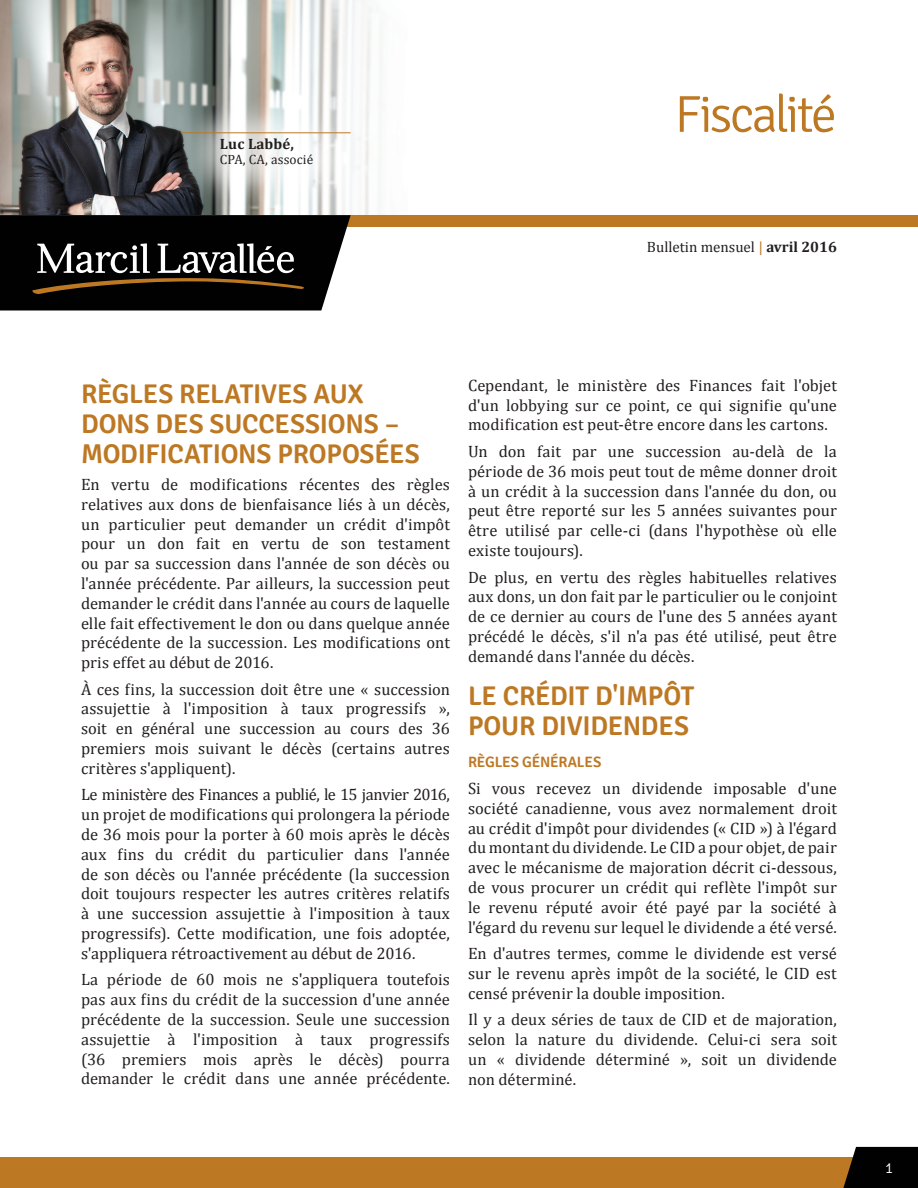
<style>
.page{position:relative;width:918px;height:1188px;background:#fff}
.page>*{position:absolute;margin:0;border:0;box-sizing:border-box;transform-origin:0 0}
.t1{font:300 51.9px "Signika";letter-spacing:-.055em;color:#bd7824}
.titres{font:600 27px/30px "Signika";letter-spacing:-.01em;color:#bd7824}
.texte{font:16.5px/19.8px "Cambria";letter-spacing:.005em;color:#231f20;text-align:justify}
.t2{font:15px "Cambria";color:#231f20}
.Sous-titres{font:600 15px "Signika";letter-spacing:-.015em;color:#bd7824}
.t3{font:700 15px "Cambria";letter-spacing:.01em;color:#231f20}
.texte-2{font:300 15px "Signika";color:#fff}
.t4{font:13.5px "Cambria";letter-spacing:.01em;color:#231f20}
.s1{color:#bd7824}
.s2{font-weight:700}
</style>
<div class="page">
<div style="left:0;top:1158px;width:918px;height:30px;background:#bd7824"></div>
<svg style="left:843px;top:1147px;width:75px;height:41px;background:#14100c"></svg>
<img style="left:0;top:0;width:372px;height:215px">
<div style="left:1px;top:215px;width:917px;height:11px;background:#bd7824"></div>
<svg style="left:0;top:215px;width:351px;height:95px;background:#23211e"></svg>
<div style="left:176px;top:94px;width:181px;height:116px;background:#fff;opacity:.69"></div>
<svg style="left:181px;top:132px;width:170px;height:1px"></svg>
<p class="t3" style="left:220px;top:134px;width:76px">Luc Labbé,</p>
<p class="t4" style="left:220px;top:152px;width:95px">CPA, CA, associé</p>
<p class="t1" style="left:675px;top:86px;width:164px">Fiscalité</p>
<p class="t2" style="left:647px;top:238px;width:192px">Bulletin mensuel <span class="s1">|</span> <span class="s2">avril 2016</span></p>
<p class="titres" style="left:81px;top:380px;width:340px">RÈGLES RELATIVES AUX<br>DONS DES SUCCESSIONS –<br>MODIFICATIONS PROPOSÉES</p>
<p class="texte" style="left:81px;top:474px;width:370px">En vertu de modifications récentes des règles relatives aux dons de bienfaisance liés à un décès, un particulier peut demander un crédit d'impôt pour un don fait en vertu de son testament ou par sa succession dans l'année de son décès ou l'année précédente. Par ailleurs, la succession peut demander le crédit dans l'année au cours de laquelle elle fait effectivement le don ou dans quelque année précédente de la succession. Les modifications ont pris effet au début de 2016.</p>
<p class="texte" style="left:81px;top:679px;width:370px">À ces fins, la succession doit être une « succession assujettie à l'imposition à taux progressifs », soit en général une succession au cours des 36 premiers mois suivant le décès (certains autres critères s'appliquent).</p>
<p class="texte" style="left:81px;top:785px;width:371px">Le ministère des Finances a publié, le 15 janvier 2016, un projet de modifications qui prolongera la période de 36 mois pour la porter à 60 mois après le décès aux fins du crédit du particulier dans l'année de son décès ou l'année précédente (la succession doit toujours respecter les autres critères relatifs à une succession assujettie à l'imposition à taux progressifs). Cette modification, une fois adoptée, s'appliquera rétroactivement au début de 2016.</p>
<p class="texte" style="left:81px;top:970px;width:370px">La période de 60 mois ne s'appliquera toutefois pas aux fins du crédit de la succession d'une année précédente de la succession. Seule une succession assujettie à l'imposition à taux progressifs (36 premiers mois après le décès) pourra demander le crédit dans une année précédente.</p>
<p class="texte" style="left:468px;top:375px;width:371px">Cependant, le ministère des Finances fait l'objet d'un lobbying sur ce point, ce qui signifie qu'une modification est peut-être encore dans les cartons.</p>
<p class="texte" style="left:468px;top:441px;width:371px">Un don fait par une succession au-delà de la période de 36 mois peut tout de même donner droit à un crédit à la succession dans l'année du don, ou peut être reporté sur les 5 années suivantes pour être utilisé par celle-ci (dans l'hypothèse où elle existe toujours).</p>
<p class="texte" style="left:468px;top:567px;width:370px">De plus, en vertu des règles habituelles relatives aux dons, un don fait par le particulier ou le conjoint de ce dernier au cours de l'une des 5 années ayant précédé le décès, s'il n'a pas été utilisé, peut être demandé dans l'année du décès.</p>
<p class="titres" style="left:468px;top:682px;width:228px">LE CRÉDIT D'IMPÔT<br>POUR DIVIDENDES</p>
<p class="Sous-titres" style="left:468px;top:754px;width:135px">RÈGLES GÉNÉRALES</p>
<p class="texte" style="left:468px;top:778px;width:371px">Si vous recevez un dividende imposable d'une société canadienne, vous avez normalement droit au crédit d'impôt pour dividendes (« CID ») à l'égard du montant du dividende. Le CID a pour objet, de pair avec le mécanisme de majoration décrit ci-dessous, de vous procurer un crédit qui reflète l'impôt sur le revenu réputé avoir été payé par la société à l'égard du revenu sur lequel le dividende a été versé.</p>
<p class="texte" style="left:468px;top:944px;width:370px">En d'autres termes, comme le dividende est versé sur le revenu après impôt de la société, le CID est censé prévenir la double imposition.</p>
<p class="texte" style="left:468px;top:1010px;width:370px">Il y a deux séries de taux de CID et de majoration, selon la nature du dividende. Celui-ci sera soit un « dividende déterminé », soit un dividende non déterminé.</p>
<p class="texte-2" style="left:885px;top:1160px;width:9px">1</p>
</div>
